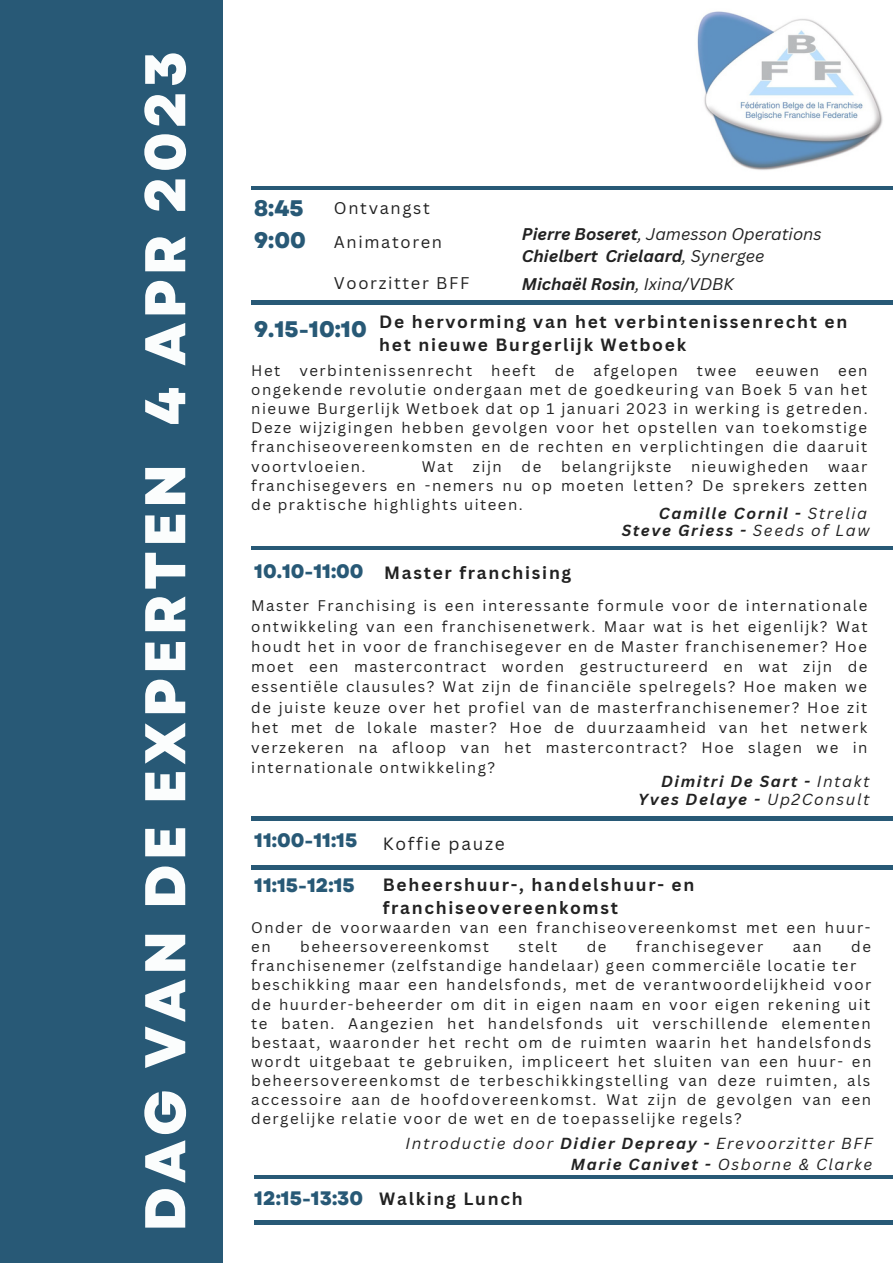
<style>
.page{position:relative;width:893px;height:1264px;background:#fff}
.page>*{position:absolute;margin:0;border:0;box-sizing:border-box;transform-origin:0 0}
.t1{font:800 57.15px "Garet";letter-spacing:.07em;color:#fbfdfd}
.t2{font:800 22.5px/32px "Garet";color:#285976}
.t3{font:800 19.5px "Garet";color:#285976}
.t4{font:700 17.25px/22.5px "Canva Sans";letter-spacing:.1em;color:#222}
.t5{font:17.25px "Canva Sans";letter-spacing:.1em;color:#222}
.t6{font:italic 700 16.5px/22.5px "Canva Sans";color:#222}
.t7{font:16.5px "Canva Sans";letter-spacing:.1em;color:#222}
.t8{font:italic 700 15.6px "Canva Sans";letter-spacing:.1em;color:#222}
.t9{font:italic 15.6px/20.2px "Canva Sans";letter-spacing:.1em;color:#222;text-align:right}
.t10{font:15px/19px "Canva Sans";letter-spacing:.1em;color:#222;text-align:justify}
.s1{font-weight:400}
.s2{font-family:"Garet";font-weight:800;font-size:22.5px;color:#285976}
.s3{font-family:"Garet";font-weight:800;font-size:19.5px;color:#285976}
.s4{font-weight:700}
</style>
<div class="page">
<div style="left:0;top:0;width:223px;height:1262px;background:#285976"></div>
<hr style="left:251px;top:301px;width:641px;height:3px;background:#285976">
<img style="left:697px;top:11px;width:186px;height:159px">
<hr style="left:254px;top:1175px;width:638px;height:3px;background:#285976">
<hr style="left:254px;top:1220px;width:638px;height:3px;background:#285976">
<hr style="left:251px;top:186px;width:641px;height:4px;background:#285976">
<hr style="left:251px;top:816px;width:641px;height:4px;background:#285976">
<hr style="left:251px;top:865px;width:641px;height:4px;background:#285976">
<hr style="left:251px;top:546px;width:641px;height:3px;background:#285976">
<h1 class="t1" style="left:124px;top:1231px;width:1182px;rotate:-90deg">DAG VAN DE EXPERTEN 4 APR 2023</h1>
<h2 class="t2" style="left:254px;top:193px;width:54px">8:45<br>9:00</h2>
<p class="t7" style="left:334px;top:197px;width:97px">Ontvangst</p>
<p class="t7" style="left:334px;top:230px;width:110px">Animatoren</p>
<p class="t7" style="left:334px;top:271px;width:137px">Voorzitter BFF</p>
<p class="t6" style="left:522px;top:222px;width:301px">Pierre Boseret<span class="s1">, Jamesson Operations<br></span>Chielbert Crielaard<span class="s1">, Synergee</span></p>
<p class="t6" style="left:522px;top:272px;width:213px">Michaël Rosin<span class="s1">, Ixina/VDBK</span></p>
<p class="t4" style="left:379px;top:310px;width:469px;text-indent:-125px"><span class="s2">9.15-10:10</span> De hervorming van het verbintenissenrecht en het nieuwe Burgerlijk Wetboek</p>
<p class="t10" style="left:251px;top:360px;width:31px">Het</p>
<p class="t10" style="left:299px;top:360px;width:174px">verbintenissenrecht</p>
<p class="t10" style="left:491px;top:360px;width:46px">heeft</p>
<p class="t10" style="left:554px;top:360px;width:21px">de</p>
<p class="t10" style="left:593px;top:360px;width:86px">afgelopen</p>
<p class="t10" style="left:696px;top:360px;width:41px">twee</p>
<p class="t10" style="left:755px;top:360px;width:65px">eeuwen</p>
<p class="t10" style="left:251px;top:360px;width:618px;text-indent:586px">een ongekende revolutie ondergaan met de goedkeuring van Boek 5 van het nieuwe Burgerlijk Wetboek dat op 1 januari 2023 in werking is getreden.<br>Deze wijzigingen hebben gevolgen voor het opstellen van toekomstige franchiseovereenkomsten en de rechten en verplichtingen die daaruit voortvloeien.</p>
<p class="t10" style="left:422px;top:456px;width:33px">Wat</p>
<p class="t10" style="left:473px;top:456px;width:30px">zijn</p>
<p class="t10" style="left:521px;top:456px;width:21px">de</p>
<p class="t10" style="left:561px;top:456px;width:112px">belangrijkste</p>
<p class="t10" style="left:691px;top:456px;width:118px">nieuwigheden</p>
<p class="t10" style="left:251px;top:456px;width:617px;text-indent:576px">waar franchisegevers en -nemers nu op moeten letten? De sprekers zetten de praktische highlights uiteen.</p>
<p class="t8" style="left:659px;top:502px;width:210px">Camille Cornil - <span class="s1">Strelia</span></p>
<p class="t4" style="left:254px;top:560px;width:318px"><span class="s3">10.10-11:00</span> Master franchising</p>
<p class="t8" style="left:621px;top:519px;width:249px">Steve Griess - <span class="s1">Seeds of Law</span></p>
<p class="t10" style="left:251px;top:595px;width:617px;line-height:20.2px">Master Franchising is een interessante formule voor de internationale ontwikkeling van een franchisenetwerk. Maar wat is het eigenlijk? Wat houdt het in voor de franchisegever en de Master franchisenemer? Hoe moet een mastercontract worden gestructureerd en wat zijn de essentiële clausules? Wat zijn de financiële spelregels? Hoe maken we de juiste keuze over het profiel van de masterfranchisenemer? Hoe zit het met de lokale master? Hoe de duurzaamheid van het netwerk verzekeren na afloop van het mastercontract? Hoe slagen we in internationale ontwikkeling?</p>
<p class="t8" style="left:661px;top:770px;width:210px">Dimitri De Sart - <span class="s1">Intakt</span></p>
<h3 class="t3" style="left:254px;top:826px;width:104px">11:00-11:15</h3>
<p class="t5" style="left:382px;top:831px;width:124px">Koffie pauze</p>
<p class="t8" style="left:638px;top:788px;width:233px">Yves Delaye - <span class="s1">Up2Consult</span></p>
<h3 class="t3" style="left:254px;top:871px;width:102px">11:15-12:15</h3>
<p class="t4" style="left:382px;top:872px;width:313px;line-height:23.5px">Beheershuur-, handelshuur- en franchiseovereenkomst</p>
<p class="t10" style="left:251px;top:917px;width:620px">Onder de voorwaarden van een franchiseovereenkomst met een huur&shy;en</p>
<p class="t10" style="left:300px;top:936px;width:190px">beheersovereenkomst</p>
<p class="t10" style="left:518px;top:936px;width:40px">stelt</p>
<p class="t10" style="left:586px;top:936px;width:21px">de</p>
<p class="t10" style="left:636px;top:936px;width:129px">franchisegever</p>
<p class="t10" style="left:792px;top:936px;width:30px">aan</p>
<p class="t10" style="left:251px;top:936px;width:621px;text-align:left;text-indent:600px">de franchisenemer (zelfstandige handelaar) geen commerciële locatie ter beschikking maar een handelsfonds, met de verantwoordelijkheid voor de huurder-beheerder om dit in eigen naam en voor eigen rekening uit te baten. Aangezien het handelsfonds uit verschillende elementen bestaat, waaronder het recht om de ruimten waarin het handelsfonds wordt uitgebaat te gebruiken, impliceert het sluiten van een huur- en beheersovereenkomst de terbeschikkingstelling van deze ruimten, als accessoire aan de hoofdovereenkomst. Wat zijn de gevolgen van een dergelijke relatie voor de wet en de toepasselijke regels?</p>
<p class="t9" style="left:405px;top:1133px;width:468px">Introductie door <span class="s4">Didier Depreay -</span> Erevoorzitter BFF<br><span class="s4">Marie Canivet -</span> Osborne &amp; Clarke</p>
<p class="t4" style="left:254px;top:1187px;width:270px"><span class="s3">12:15-13:30</span> Walking Lunch</p>
</div>
